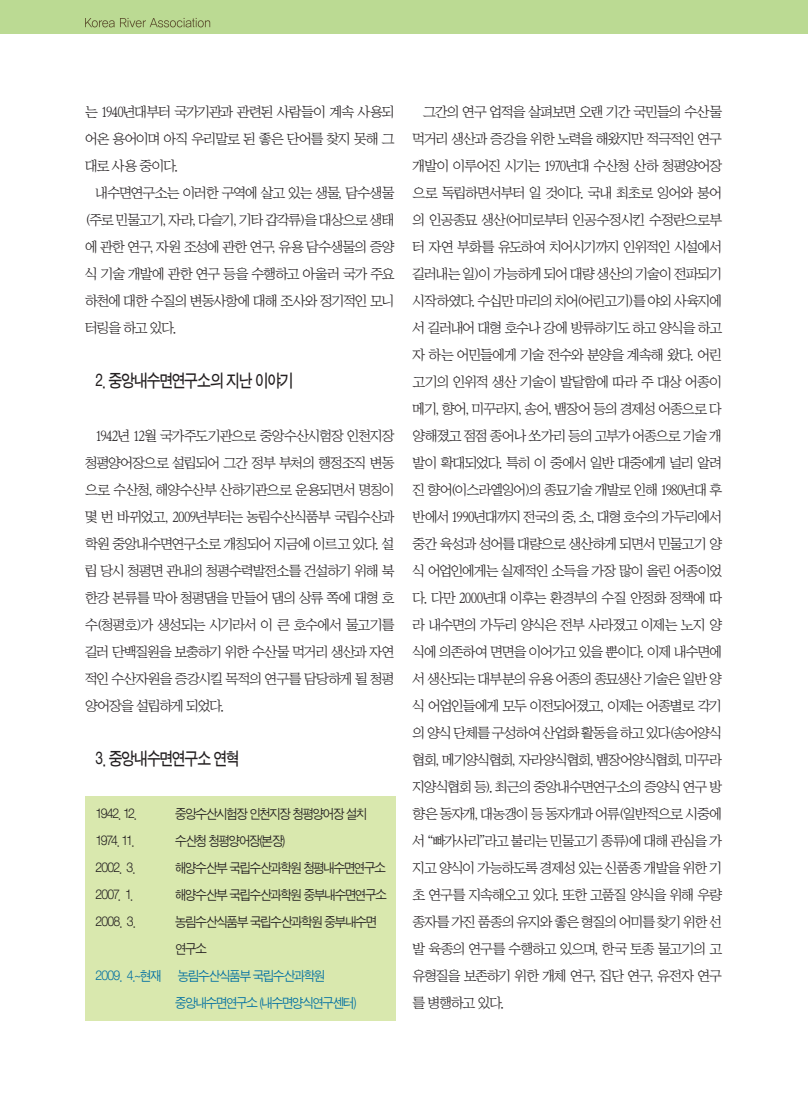
<style>
.page{position:relative;width:808px;height:1106px;background:#fff}
.page>*{position:absolute;margin:0;border:0;box-sizing:border-box;transform-origin:0 0}
.t1{font:18px "Sand Tg";letter-spacing:-.065em;color:#231f20;scale:.85 1}
.t2{font:14.25px/27px "San Ns M";letter-spacing:-.08em;color:#231f20;text-align:justify}
.t3{font:13.5px/27px "Sand Jg";letter-spacing:-.095em;color:#231f20;scale:.94 1}
.t4{font:13.5px/27px "Sand Jg";letter-spacing:-.09em;color:#006fa2;scale:.94 1}
</style>
<div class="page">
<div style="left:0;top:0;width:808px;height:34px;background:#bbda93"></div>
<svg style="left:85px;top:18px;width:125px;height:9px"></svg>
<div style="left:85px;top:796px;width:310px;height:224px;background:#d9e8ae"></div>
<p class="t2" style="left:85px;top:98px;width:311px">는 1940년대부터 국가기관과 관련된 사람들이 계속 사용되 어온 용어이며 아직 우리말로 된 좋은 단어를 찾지 못해 그 대로 사용 중이다.</p>
<p class="t2" style="left:85px;top:179px;width:311px;text-indent:10px">내수면연구소는 이러한 구역에 살고 있는 생물, 담수생물 (주로 민물고기, 자라, 다슬기, 기타 갑각류)을 대상으로 생태 에 관한 연구, 자원 조성에 관한 연구, 유용 담수생물의 증양 식 기술 개발에 관한 연구 등을 수행하고 아울러 국가 주요 하천에 대한 수질의 변동사항에 대해 조사와 정기적인 모니 터링을 하고 있다.</p>
<p class="t1" style="left:96px;top:372px;width:235px">2. 중앙내수면연구소의 지난 이야기</p>
<p class="t2" style="left:85px;top:422px;width:311px;text-indent:11px">1942년 12월 국가주도기관으로 중앙수산시험장 인천지장 청평양어장으로 설립되어 그간 정부 부처의 행정조직 변동 으로 수산청, 해양수산부 산하기관으로 운용되면서 명칭이 몇 번 바뀌었고, 2009년부터는 농림수산식품부 국립수산과 학원 중앙내수면연구소로 개칭되어 지금에 이르고 있다. 설 립 당시 청평면 관내의 청평수력발전소를 건설하기 위해 북 한강 본류를 막아 청평댐을 만들어 댐의 상류 쪽에 대형 호 수(청평호)가 생성되는 시기라서 이 큰 호수에서 물고기를 길러 단백질원을 보충하기 위한 수산물 먹거리 생산과 자연 적인 수산자원을 증강시킬 목적의 연구를 담당하게 될 청평 양어장을 설립하게 되었다.</p>
<p class="t1" style="left:96px;top:750px;width:171px">3. 중앙내수면연구소 연혁</p>
<p class="t3" style="left:96px;top:800px;width:46px">1942. 12.</p>
<p class="t3" style="left:175px;top:800px;width:206px">중앙수산시험장 인천지장 청평양어장 설치</p>
<p class="t3" style="left:96px;top:827px;width:43px">1974. 11.</p>
<p class="t3" style="left:175px;top:827px;width:119px">수산청 청평양어장(본장)</p>
<p class="t3" style="left:96px;top:854px;width:44px">2002. 3.</p>
<p class="t3" style="left:175px;top:854px;width:226px">해양수산부 국립수산과학원 청평내수면연구소</p>
<p class="t3" style="left:96px;top:881px;width:42px">2007. 1.</p>
<p class="t3" style="left:175px;top:881px;width:227px">해양수산부 국립수산과학원 중부내수면연구소</p>
<p class="t3" style="left:96px;top:908px;width:45px">2008. 3.</p>
<p class="t3" style="left:175px;top:908px;width:217px">농림수산식품부 국립수산과학원 중부내수면 연구소</p>
<p class="t4" style="left:175px;top:962px;width:194px;text-indent:-80px">2009. 4.~현재 농림수산식품부 국립수산과학원 중앙내수면연구소 (내수면양식연구센터)</p>
<p class="t2" style="left:413px;top:98px;width:311px;text-indent:11px">그간의 연구 업적을 살펴보면 오랜 기간 국민들의 수산물 먹거리 생산과 증강을 위한 노력을 해왔지만 적극적인 연구 개발이 이루어진 시기는 1970년대 수산청 산하 청평양어장 으로 독립하면서부터 일 것이다. 국내 최초로 잉어와 붕어 의 인공종묘 생산(어미로부터 인공수정시킨 수정란으로부 터 자연 부화를 유도하여 치어시기까지 인위적인 시설에서 길러내는 일)이 가능하게 되어 대량 생산의 기술이 전파되기 시작하였다. 수십만 마리의 치어(어린고기)를 야외 사육지에 서 길러내어 대형 호수나 강에 방류하기도 하고 양식을 하고 자 하는 어민들에게 기술 전수와 분양을 계속해 왔다. 어린 고기의 인위적 생산 기술이 발달함에 따라 주 대상 어종이 메기, 향어, 미꾸라지, 송어, 뱀장어 등의 경제성 어종으로 다 양해졌고 점점 종어나 쏘가리 등의 고부가 어종으로 기술 개 발이 확대되었다. 특히 이 중에서 일반 대중에게 널리 알려 진 향어(이스라엘잉어)의 종묘기술 개발로 인해 1980년대 후 반에서 1990년대까지 전국의 중, 소, 대형 호수의 가두리에서 중간 육성과 성어를 대량으로 생산하게 되면서 민물고기 양 식 어업인에게는 실제적인 소득을 가장 많이 올린 어종이었 다. 다만 2000년대 이후는 환경부의 수질 안정화 정책에 따 라 내수면의 가두리 양식은 전부 사라졌고 이제는 노지 양 식에 의존하여 면면을 이어가고 있을 뿐이다. 이제 내수면에 서 생산되는 대부분의 유용 어종의 종묘생산 기술은 일반 양 식 어업인들에게 모두 이전되어졌고, 이제는 어종별로 각기 의 양식 단체를 구성하여 산업화 활동을 하고 있다(송어양식 협회, 메기양식협회, 자라양식협회, 뱀장어양식협회, 미꾸라 지양식협회 등). 최근의 중앙내수면연구소의 증양식 연구 방 향은 동자개, 대농갱이 등 동자개과 어류(일반적으로 시중에 서 “빠가사리”라고 불리는 민물고기 종류)에 대해 관심을 가 지고 양식이 가능하도록 경제성 있는 신품종 개발을 위한 기 초 연구를 지속해오고 있다. 또한 고품질 양식을 위해 우량 종자를 가진 품종의 유지와 좋은 형질의 어미를 찾기 위한 선 발 육종의 연구를 수행하고 있으며, 한국 토종 물고기의 고 유형질을 보존하기 위한 개체 연구, 집단 연구, 유전자 연구 를 병행하고 있다.</p>
</div>
